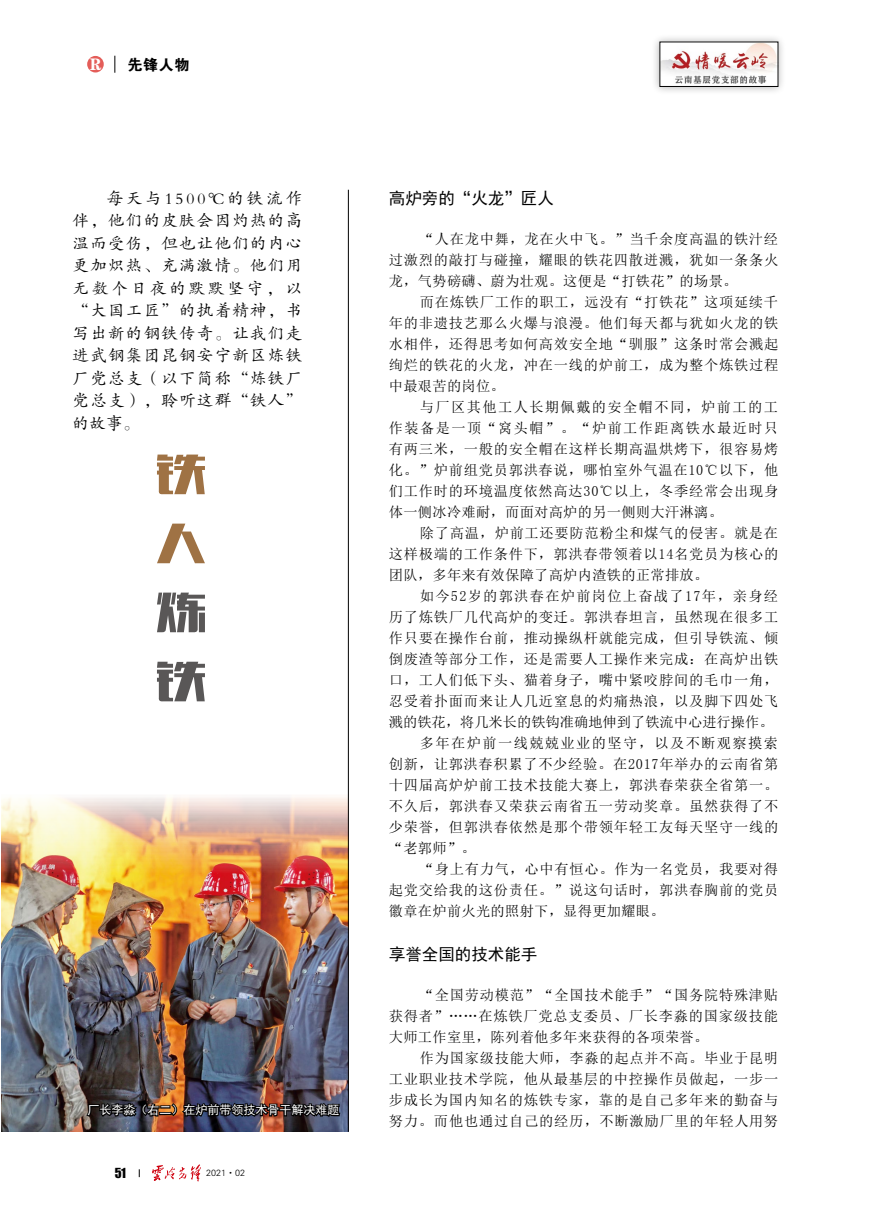
<style>
.page{position:relative;width:893px;height:1212px;background:#fff}
.page>*{position:absolute;margin:0;border:0;box-sizing:border-box;transform-origin:0 0}
.t1{font:53.4px/69px "FZCTHJW GB1 0";color:#9f7244}
.t2{font:53.4px/69.2px "FZCTHJW GB1 0";color:#595757}
.t3{font:16.65px "FZCSK GBK1 0";color:#fff}
.t4{font:16.5px/22.5px "FZKTK GBK1 0";letter-spacing:.075em;color:#000;text-align:justify}
.t5{font:16.5px "Sim Hei";color:#000}
.t6{font:15px "FZDHTK GBK1 0";color:#000}
.t7{font:14.25px/21px "Sim Sun";letter-spacing:.055em;color:#000;text-align:justify}
.t8{font:14.25px "Sim Sun";color:#000}
.t9{font:14.25px "Sim Sun";letter-spacing:.09em;color:#000}
.t10{font:14.25px "Sim Sun";letter-spacing:.095em;color:#000}
.t11{font:14.25px "Sim Sun";letter-spacing:.02em;color:#000}
.t12{font:12.75px "Impact";color:#000}
.t13{font:12px "Sim Hei";color:#fff}
.t14{font:9px "FZXH1 K GBK1 0";color:#000}
</style>
<div class="page">
<svg style="left:152px;top:1164px;width:49px;height:17px"></svg>
<svg style="left:115px;top:56px;width:1px;height:17px"></svg>
<div style="left:87px;top:56px;width:17px;height:16px;background:#e45d59;border-radius:50%"></div>
<img style="left:1px;top:795px;width:347px;height:337px">
<hr style="left:348px;top:190px;width:1px;height:942px;background:#000">
<img style="left:85px;top:1094px;width:257px;height:25px">
<div style="left:651px;top:33px;width:135px;height:62px;background:#000;opacity:.32"></div>
<img style="left:662px;top:44px;width:114px;height:41px">
<div style="left:660px;top:42px;width:118px;height:45px;border:1px solid #000"></div>
<p class="t3" style="left:90px;top:55px;width:13px">R</p>
<p class="t6" style="left:128px;top:56px;width:63px">先锋人物</p>
<p class="t4" style="left:73px;top:187px;width:231px;text-indent:34px">每天与1500℃的铁流作伴，他们的皮肤会因灼热的高温而受伤，但也让他们的内心更加炽热、充满激情。他们用无数个日夜的默默坚守，以“大国工匠”的执着精神，书写出新的钢铁传奇。让我们走进武钢集团昆钢安宁新区炼铁厂党总支（以下简称“炼铁厂党总支），聆听这群“铁人”的故事。</p>
<h1 class="t1" style="left:154px;top:441px;width:52px">铁人</h1>
<h1 class="t2" style="left:154px;top:579px;width:52px">炼铁</h1>
<p class="t13" style="left:87px;top:1104px;width:254px">厂长李淼（右二）在炉前带领技术骨干解决难题</p>
<p class="t12" style="left:115px;top:1163px;width:13px">51</p>
<p class="t14" style="left:206px;top:1168px;width:40px">2021·02</p>
<p class="t5" style="left:389px;top:190px;width:166px">高炉旁的“火龙”匠人</p>
<p class="t7" style="left:389px;top:228px;width:391px;text-indent:31px">“人在龙中舞，龙在火中飞。”当千余度高温的铁汁经过激烈的敲打与碰撞，耀眼的铁花四散迸溅，犹如一条条火龙，气势磅礴、蔚为壮观。这便是“打铁花”的场景。</p>
<p class="t7" style="left:389px;top:291px;width:391px;text-indent:31px">而在炼铁厂工作的职工，远没有“打铁花”这项延续千年的非遗技艺那么火爆与浪漫。他们每天都与犹如火龙的铁水相伴，还得思考如何高效安全地“驯服”这条时常会溅起绚烂的铁花的火龙，冲在一线的炉前工，成为整个炼铁过程中最艰苦的岗位。</p>
<p class="t7" style="left:389px;top:396px;width:391px;text-indent:31px">与厂区其他工人长期佩戴的安全帽不同，炉前工的工作装备是一顶“窝头帽”。“炉前工作距离铁水最近时只有两三米，一般的安全帽在这样长期高温烘烤下，很容易烤化。”炉前组党员郭洪春说，哪怕室外气温在10℃以下，他们工作时的环境温度依然高达30℃以上，冬季经常会出现身体一侧冰冷难耐，而面对高炉的另一侧则大汗淋漓。</p>
<p class="t7" style="left:389px;top:522px;width:391px;text-indent:31px">除了高温，炉前工还要防范粉尘和煤气的侵害。就是在这样极端的工作条件下，郭洪春带领着以14名党员为核心的团队，多年来有效保障了高炉内渣铁的正常排放。</p>
<p class="t9" style="left:420px;top:589px;width:360px">如今52岁的郭洪春在炉前岗位上奋战了17年，亲身经</p>
<p class="t7" style="left:389px;top:606px;width:391px">历了炼铁厂几代高炉的变迁。郭洪春坦言，虽然现在很多工</p>
<p class="t7" style="left:389px;top:627px;width:391px">作只要在操作台前，推动操纵杆就能完成，但引导铁流、倾</p>
<p class="t7" style="left:389px;top:648px;width:391px">倒废渣等部分工作，还是需要人工操作来完成：在高炉出铁</p>
<p class="t7" style="left:389px;top:669px;width:391px">口，工人们低下头、猫着身子，嘴中紧咬脖间的毛巾一角，</p>
<p class="t7" style="left:389px;top:690px;width:391px">忍受着扑面而来让人几近窒息的灼痛热浪，以及脚下四处飞</p>
<p class="t8" style="left:389px;top:715px;width:386px">溅的铁花，将几米长的铁钩准确地伸到了铁流中心进行操作。</p>
<p class="t10" style="left:420px;top:736px;width:360px">多年在炉前一线兢兢业业的坚守，以及不断观察摸索</p>
<p class="t7" style="left:389px;top:753px;width:391px">创新，让郭洪春积累了不少经验。在2017年举办的云南省第</p>
<p class="t7" style="left:389px;top:774px;width:391px">十四届高炉炉前工技术技能大赛上，郭洪春荣获全省第一。</p>
<p class="t7" style="left:389px;top:795px;width:391px">不久后，郭洪春又荣获云南省五一劳动奖章。虽然获得了不</p>
<p class="t7" style="left:389px;top:816px;width:391px">少荣誉，但郭洪春依然是那个带领年轻工友每天坚守一线的</p>
<p class="t7" style="left:389px;top:837px;width:88px">“老郭师”。</p>
<p class="t7" style="left:420px;top:858px;width:360px">“身上有力气，心中有恒心。作为一名党员，我要对得</p>
<p class="t7" style="left:389px;top:879px;width:391px">起党交给我的这份责任。”说这句话时，郭洪春胸前的党员</p>
<p class="t11" style="left:389px;top:904px;width:277px">徽章在炉前火光的照射下，显得更加耀眼。</p>
<p class="t5" style="left:389px;top:946px;width:150px">享誉全国的技术能手</p>
<p class="t7" style="left:389px;top:984px;width:391px;text-indent:31px">“全国劳动模范”“全国技术能手”“国务院特殊津贴获得者”……在炼铁厂党总支委员、厂长李淼的国家级技能大师工作室里，陈列着他多年来获得的各项荣誉。</p>
<p class="t7" style="left:389px;top:1047px;width:391px;text-indent:31px">作为国家级技能大师，李淼的起点并不高。毕业于昆明工业职业技术学院，他从最基层的中控操作员做起，一步一步成长为国内知名的炼铁专家，靠的是自己多年来的勤奋与努力。而他也通过自己的经历，不断激励厂里的年轻人用努</p>
</div>
